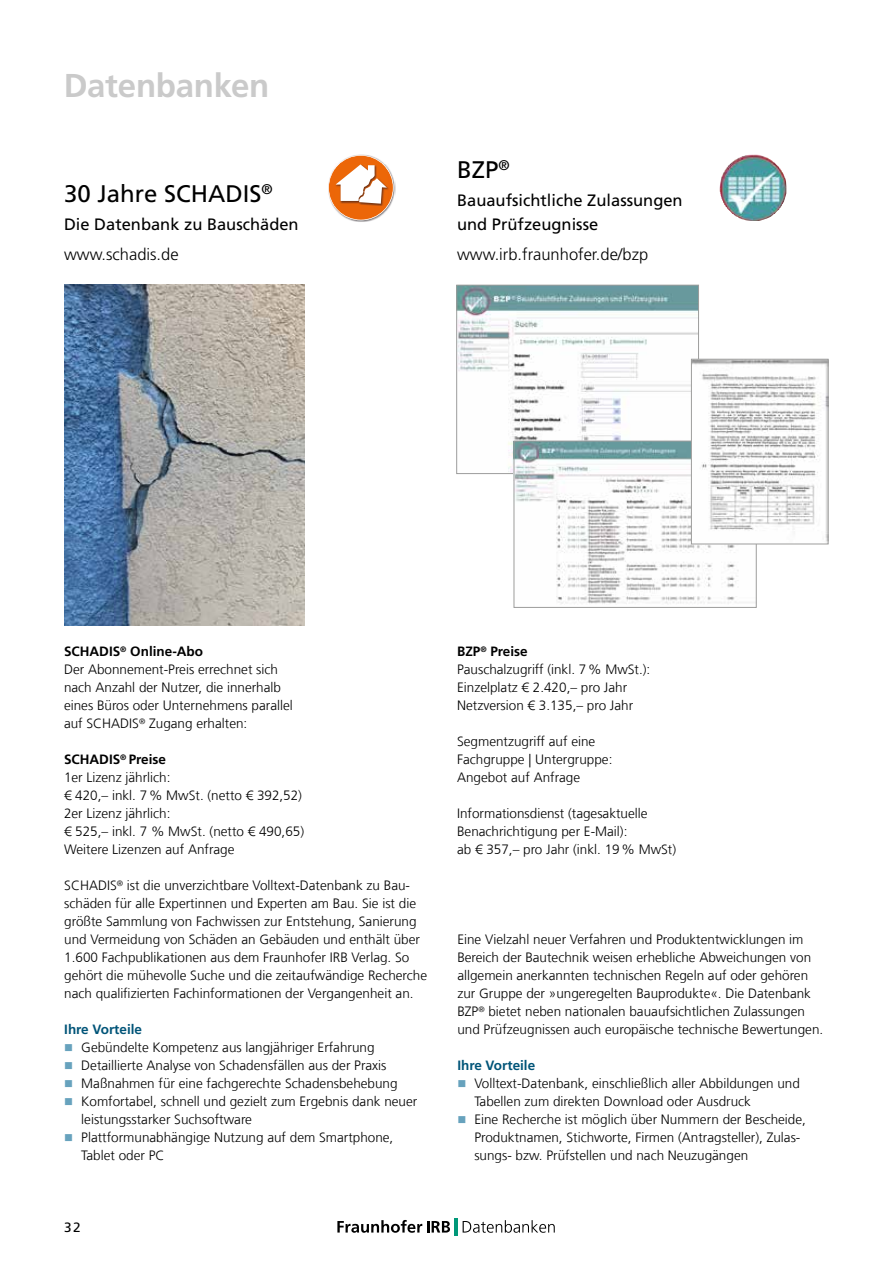
<style>
.page{position:relative;width:893px;height:1263px;background:#fff}
.page>*{position:absolute;margin:0;border:0;box-sizing:border-box;transform-origin:0 0}
.t1{font:700 33px "Frutiger LT Com";letter-spacing:-.01em;color:#cacaca}
.t2{font:24px "Frutiger LT Com";color:#000}
.t3{font:16.5px/24px "Frutiger LT Std";color:#000}
.t4{font:300 16.5px "Frutiger LT Std";color:#000}
.t5{font:300 13.5px/18px "Frutiger LT Com";color:#000}
.t6{font:700 13.5px "Frutiger LT Com";color:#005478}
.t7{font:13.5px "Frutiger LT Com";color:#000}
.s1{font-weight:700}
</style>
<div class="page">
<img style="left:64px;top:285px;width:241px;height:340px">
<svg style="left:337px;top:1220px;width:113px;height:13px"></svg>
<hr style="left:454px;top:1218px;width:3px;height:18px;background:#009879">
<svg style="left:463px;top:1220px;width:92px;height:13px"></svg>
<img style="left:350px;top:154px;width:45px;height:68px">
<svg style="left:328px;top:155px;width:65px;height:65px"></svg>
<img style="left:719px;top:154px;width:67px;height:67px">
<img style="left:458px;top:287px;width:239px;height:185px">
<div style="left:456px;top:285px;width:243px;height:189px;border:1px solid #9d9d9c"></div>
<img style="left:516px;top:443px;width:238px;height:161px">
<div style="left:514px;top:441px;width:242px;height:167px;border:1px solid #9d9d9c"></div>
<img style="left:693px;top:361px;width:133px;height:181px">
<div style="left:691px;top:359px;width:137px;height:185px;border:1px solid #9d9d9c"></div>
<h1 class="t1" style="left:64px;top:66px;width:207px">Datenbanken</h1>
<h2 class="t2" style="left:64px;top:179px;width:210px">30 Jahre SCHADIS<sup>®</sup></h2>
<p class="t3" style="left:64px;top:212px;width:236px">Die Datenbank zu Bauschäden</p>
<p class="t4" style="left:64px;top:245px;width:116px">www.schadis.de</p>
<h2 class="t2" style="left:457px;top:155px;width:54px">BZP<sup>®</sup></h2>
<p class="t3" style="left:457px;top:188px;width:227px">Bauaufsichtliche Zulassungen und Prüfzeugnisse</p>
<p class="t4" style="left:457px;top:245px;width:193px">www.irb.fraunhofer.de/bzp</p>
<p class="t5" style="left:64px;top:642px;width:230px"><span class="s1">SCHADIS</span><sup>®</sup> <span class="s1">Online-Abo<br></span>Der Abonnement-Preis errechnet sich nach Anzahl der Nutzer, die innerhalb eines Büros oder Unternehmens parallel auf SCHADIS<sup>®</sup> Zugang erhalten:</p>
<p class="t5" style="left:64px;top:750px;width:242px"><span class="s1">SCHADIS</span><sup>®</sup> <span class="s1">Preise<br></span>1er Lizenz jährlich:<br>€ 420,– inkl. 7% MwSt. (netto € 392,52)<br>2er Lizenz jährlich:<br>€ 525,– inkl. 7 % MwSt. (netto € 490,65)<br>Weitere Lizenzen auf Anfrage</p>
<p class="t5" style="left:64px;top:876px;width:364px">SCHADIS<sup>®</sup> ist die unverzichtbare Volltext-Datenbank zu Bau&shy;schäden für alle Expertinnen und Experten am Bau. Sie ist die größte Sammlung von Fachwissen zur Entstehung, Sanierung und Vermeidung von Schäden an Gebäuden und enthält über 1.600 Fachpublikationen aus dem Fraunhofer IRB Verlag. So gehört die mühevolle Suche und die zeitaufwändige Recherche nach qualifizierten Fachinformationen der Vergangenheit an.</p>
<p class="t6" style="left:64px;top:1021px;width:79px">Ihre Vorteile</p>
<p class="t5" style="left:81px;top:1038px;width:338px">Gebündelte Kompetenz aus langjähriger Erfahrung Detaillierte Analyse von Schadensfällen aus der Praxis Maßnahmen für eine fachgerechte Schadensbehebung Komfortabel, schnell und gezielt zum Ergebnis dank neuer leistungsstarker Suchsoftware<br>Plattformunabhängige Nutzung auf dem Smartphone, Tablet oder PC</p>
<p class="t7" style="left:64px;top:1219px;width:18px">32</p>
<p class="t5" style="left:457px;top:642px;width:195px"><span class="s1">BZP</span><sup>®</sup> <span class="s1">Preise<br></span>Pauschalzugriff (inkl. 7% MwSt.):<br>Einzelplatz € 2.420,– pro Jahr<br>Netzversion € 3.135,– pro Jahr</p>
<p class="t5" style="left:457px;top:732px;width:157px">Segmentzugriff auf eine<br>Fachgruppe | Untergruppe:<br>Angebot auf Anfrage</p>
<p class="t5" style="left:457px;top:804px;width:221px">Informationsdienst (tagesaktuelle<br>Benachrichtigung per E-Mail):<br>ab € 357,– pro Jahr (inkl. 19% MwSt)</p>
<p class="t5" style="left:457px;top:930px;width:367px">Eine Vielzahl neuer Verfahren und Produktentwicklungen im Bereich der Bautechnik weisen erhebliche Abweichungen von allgemein anerkannten technischen Regeln auf oder gehören zur Gruppe der »ungeregelten Bauprodukte«. Die Datenbank BZP<sup>®</sup> bietet neben nationalen bauaufsichtlichen Zulassungen und Prüfzeugnissen auch europäische technische Bewertungen.</p>
<p class="t6" style="left:457px;top:1057px;width:79px">Ihre Vorteile</p>
<p class="t5" style="left:474px;top:1074px;width:333px">Volltext-Datenbank, einschließlich aller Abbildungen und Tabellen zum direkten Download oder Ausdruck<br>Eine Recherche ist möglich über Nummern der Bescheide, Produktnamen, Stichworte, Firmen (Antragsteller), Zulas&shy;sungs- bzw. Prüfstellen und nach Neuzugängen</p>
</div>
